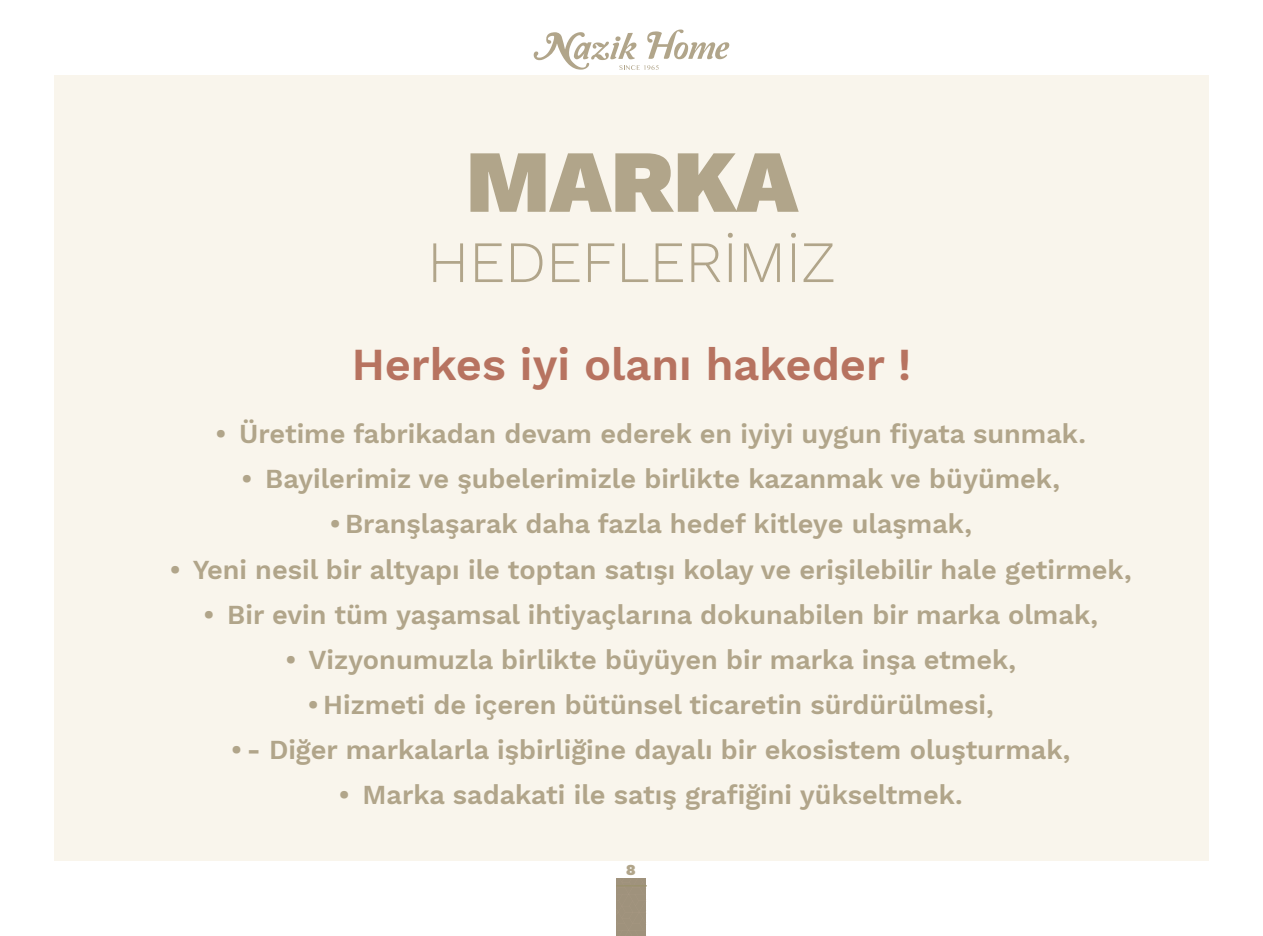
<style>
.page{position:relative;width:1263px;height:936px;background:#fff}
.page>*{position:absolute;margin:0;border:0;box-sizing:border-box;transform-origin:0 0}
.t1{font:900 88.5px "Work Sans";color:#b1a58a}
.t2{font:58.5px "Work Sans";color:#b1a58a}
.t3{font:600 45px "Work Sans";color:#b77360}
.t4{font:600 27px "Work Sans";color:#b1a58a}
.t5{font:900 15px "Work Sans";color:#b1a58a}
</style>
<div class="page">
<div style="left:54px;top:75px;width:1154px;height:785px;background:#f9f5ec"></div>
<svg style="left:534px;top:30px;width:195px;height:40px"></svg>
<div style="left:616px;top:878px;width:30px;height:57px;background:#9f927c"></div>
<h1 class="t1" style="left:466px;top:131px;width:333px">MARKA</h1>
<h2 class="t2" style="left:427px;top:218px;width:410px">HEDEFLERİMİZ</h2>
<h3 class="t3" style="left:352px;top:338px;width:561px">Herkes iyi olanı hakeder !</h3>
<p class="t4" style="left:215px;top:418px;width:872px">• Üretime fabrikadan devam ederek en iyiyi uygun fiyata sunmak.</p>
<p class="t4" style="left:241px;top:463px;width:820px">• Bayilerimiz ve şubelerimizle birlikte kazanmak ve büyümek,</p>
<p class="t4" style="left:329px;top:508px;width:644px">•Branşlaşarak daha fazla hedef kitleye ulaşmak,</p>
<p class="t4" style="left:170px;top:553px;width:963px">• Yeni nesil bir altyapı ile toptan satışı kolay ve erişilebilir hale getirmek,</p>
<p class="t4" style="left:203px;top:598px;width:896px">• Bir evin tüm yaşamsal ihtiyaçlarına dokunabilen bir marka olmak,</p>
<p class="t4" style="left:285px;top:644px;width:732px">• Vizyonumuzla birlikte büyüyen bir marka inşa etmek,</p>
<p class="t4" style="left:308px;top:689px;width:688px">• Hizmeti de içeren bütünsel ticaretin sürdürülmesi,</p>
<p class="t4" style="left:231px;top:734px;width:841px">• - Diğer markalarla işbirliğine dayalı bir ekosistem oluşturmak,</p>
<p class="t4" style="left:339px;top:779px;width:626px">• Marka sadakati ile satış grafiğini yükseltmek.</p>
<p class="t5" style="left:626px;top:860px;width:11px">8</p>
</div>
